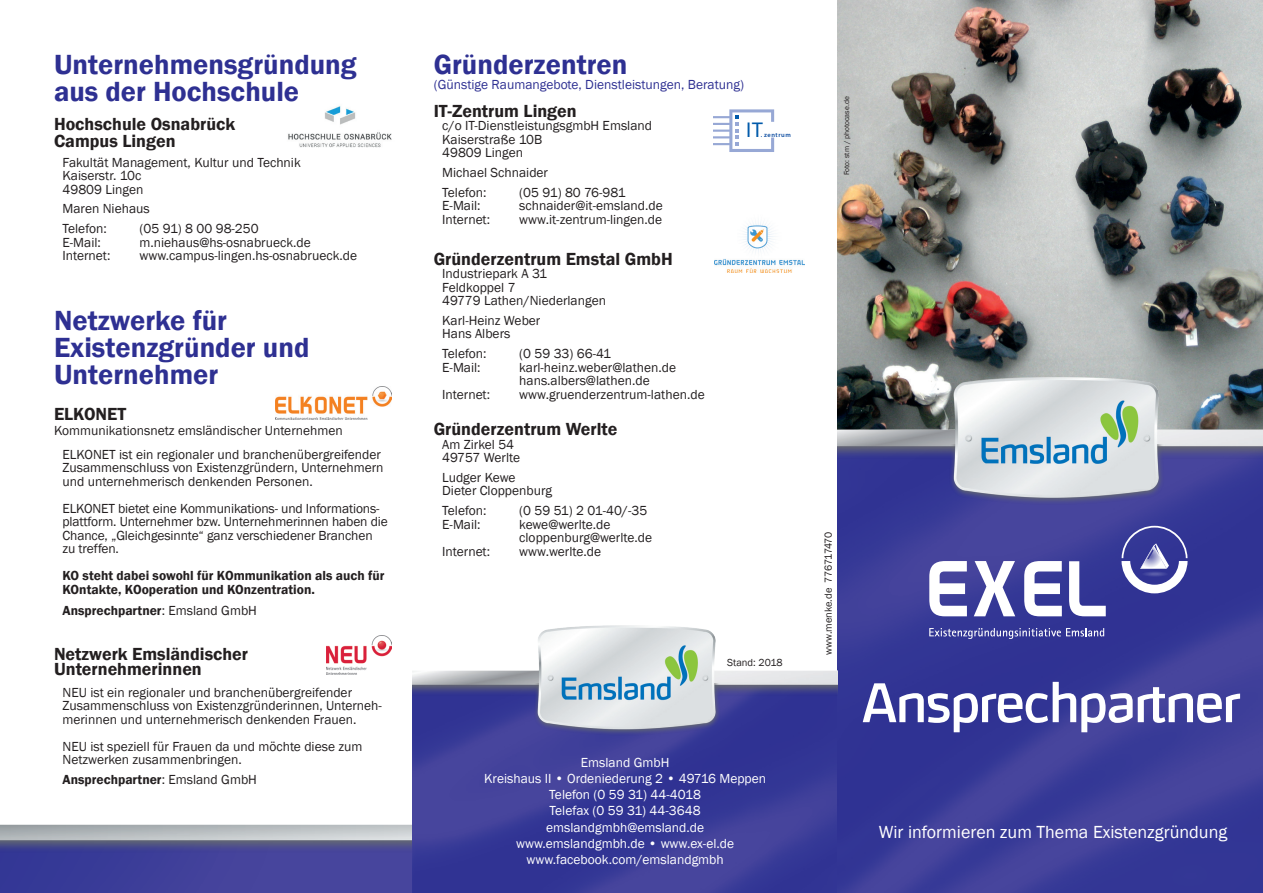
<style>
.page{position:relative;width:1263px;height:893px;background:#fff}
.page>*{position:absolute;margin:0;border:0;box-sizing:border-box;transform-origin:0 0}
.t1{font:51px "Hybrea Rg";color:#fff}
.t2{font:600 28.5px/27px "Franklin Gothic";color:#2e3092}
.t3{font:21.45px "Myriad Pro";color:#015aaa}
.t4{font:600 18px/16.5px "Franklin Gothic";color:#231f20}
.t5{font:18px "Franklin Gothic";color:#fff}
.t6{font:13.5px/13.5px "Franklin Gothic";color:#231f20}
.t7{font:13.5px/16.2px "Franklin Gothic";color:#fff;text-align:center}
.t8{font:600 13.5px/13.5px "Franklin Gothic";color:#231f20}
.t9{font:13.5px "Franklin Gothic";color:#2e3092}
.t10{font:13.5px "Franklin Gothic";letter-spacing:-.02em;color:#231f20}
.t11{font:10.5px "Franklin Gothic";color:#231f20}
.t12{font:7.5px "Franklin Gothic";color:#231f20}
.t13{font:600 6.45px "Myriad Pro";letter-spacing:.08em;color:#0d4da1}
.s1{font-weight:400}
</style>
<div class="page">
<img style="left:288px;top:106px;width:104px;height:42px">
<img style="left:838px;top:0;width:425px;height:371px">
<img style="left:0;top:863px;width:412px;height:30px">
<img style="left:0;top:824px;width:412px;height:39px">
<img style="left:412px;top:739px;width:426px;height:154px">
<img style="left:838px;top:509px;width:425px;height:384px">
<svg style="left:929px;top:628px;width:175px;height:11px;background:#6264ad"></svg>
<svg style="left:929px;top:561px;width:38px;height:55px"></svg>
<svg style="left:974px;top:561px;width:41px;height:55px"></svg>
<svg style="left:1024px;top:561px;width:38px;height:55px"></svg>
<svg style="left:1069px;top:561px;width:37px;height:55px"></svg>
<svg style="left:1121px;top:526px;width:66px;height:67px"></svg>
<img style="left:838px;top:371px;width:425px;height:138px">
<img style="left:412px;top:619px;width:426px;height:120px">
<img style="left:275px;top:387px;width:116px;height:33px">
<img style="left:327px;top:636px;width:64px;height:38px">
<img style="left:715px;top:222px;width:89px;height:51px">
<svg style="left:713px;top:109px;width:61px;height:43px"></svg>
<h2 class="t2" style="left:54px;top:51px;width:304px">Unternehmensgründung aus der Hochschule</h2>
<h3 class="t4" style="left:54px;top:116px;width:183px">Hochschule Osnabrück<br>Campus Lingen</h3>
<p class="t6" style="left:63px;top:156px;width:240px">Fakultät Management, Kultur und Technik<br>Kaiserstr. 10c<br>49809 Lingen</p>
<p class="t6" style="left:63px;top:199px;width:89px;line-height:19.8px">Maren Niehaus<br>Telefon:</p>
<p class="t6" style="left:139px;top:222px;width:121px">(05 91) 8 00 98-250</p>
<p class="t6" style="left:63px;top:236px;width:40px">E-Mail:</p>
<p class="t6" style="left:139px;top:236px;width:173px">m.niehaus@hs-osnabrueck.de</p>
<p class="t6" style="left:63px;top:249px;width:49px">Internet:</p>
<p class="t6" style="left:139px;top:249px;width:219px">www.campus-lingen.hs-osnabrueck.de</p>
<h2 class="t2" style="left:54px;top:307px;width:257px">Netzwerke für<br>Existenzgründer und<br>Unternehmer</h2>
<h3 class="t4" style="left:54px;top:406px;width:74px">ELKONET</h3>
<p class="t6" style="left:63px;top:419px;width:320px;line-height:23.5px;text-indent:-9px">Kommunikationsnetz emsländischer Unternehmen<br>ELKONET ist ein regionaler und branchenübergreifender</p>
<p class="t6" style="left:63px;top:461px;width:323px">Zusammenschluss von Existenzgründern, Unternehmern und unternehmerisch denkenden Personen.</p>
<p class="t6" style="left:63px;top:502px;width:327px">ELKONET bietet eine Kommunikations- und Informations&shy;plattform. Unternehmer bzw. Unternehmerinnen haben die Chance, „Gleichgesinnte“ ganz verschiedener Branchen zu treffen.</p>
<p class="t8" style="left:63px;top:569px;width:323px">KO steht dabei sowohl für KOmmunikation als auch für<br>KOntakte, KOoperation und KOnzentration.</p>
<p class="t8" style="left:63px;top:604px;width:196px">Ansprechpartner<span class="s1">: Emsland GmbH</span></p>
<h3 class="t4" style="left:54px;top:646px;width:196px;line-height:15px">Netzwerk Emsländischer<br>Unternehmerinnen</h3>
<p class="t6" style="left:63px;top:686px;width:321px">NEU ist ein regionaler und branchenübergreifender<br>Zusammenschluss von Existenzgründerinnen, Unterneh&shy;merinnen und unternehmerisch denkenden Frauen.</p>
<p class="t6" style="left:63px;top:740px;width:301px">NEU ist speziell für Frauen da und möchte diese zum<br>Netzwerken zusammenbringen.</p>
<p class="t8" style="left:63px;top:773px;width:196px">Ansprechpartner<span class="s1">: Emsland GmbH</span></p>
<h2 class="t2" style="left:434px;top:51px;width:195px">Gründerzentren</h2>
<p class="t9" style="left:434px;top:76px;width:312px">(Günstige Raumangebote, Dienstleistungen, Beratung)</p>
<h3 class="t4" style="left:434px;top:103px;width:145px">IT-Zentrum Lingen</h3>
<p class="t6" style="left:442px;top:119px;width:211px">c/o IT-DienstleistungsgmbH Emsland<br>Kaiserstraße 10B<br>49809 Lingen</p>
<p class="t6" style="left:442px;top:163px;width:107px;line-height:19.8px">Michael Schnaider<br>Telefon:</p>
<h3 class="t3" style="left:746px;top:116px;width:18px">IT</h3>
<p class="t13" style="left:761px;top:131px;width:31px">. zentrum</p>
<p class="t10" style="left:519px;top:184px;width:108px">(05 91) 80 76-981</p>
<p class="t6" style="left:442px;top:200px;width:40px">E-Mail:</p>
<p class="t6" style="left:519px;top:200px;width:145px">schnaider@it-emsland.de</p>
<p class="t6" style="left:442px;top:213px;width:49px">Internet:</p>
<p class="t6" style="left:519px;top:213px;width:144px">www.it-zentrum-lingen.de</p>
<h3 class="t4" style="left:434px;top:250px;width:240px">Gründerzentrum Emstal GmbH</h3>
<p class="t6" style="left:442px;top:267px;width:165px">Industriepark A 31<br>Feldkoppel 7<br>49779 Lathen/Niederlangen</p>
<p class="t6" style="left:442px;top:314px;width:100px">Karl-Heinz Weber<br>Hans Albers</p>
<p class="t6" style="left:442px;top:347px;width:46px">Telefon:</p>
<p class="t6" style="left:519px;top:347px;width:93px">(0 59 33) 66-41</p>
<p class="t6" style="left:442px;top:361px;width:40px">E-Mail:</p>
<p class="t6" style="left:519px;top:361px;width:158px">karl-heinz.weber@lathen.de hans.albers@lathen.de</p>
<p class="t6" style="left:442px;top:388px;width:49px">Internet:</p>
<p class="t6" style="left:519px;top:388px;width:187px">www.gruenderzentrum-lathen.de</p>
<h3 class="t4" style="left:434px;top:421px;width:185px">Gründerzentrum Werlte</h3>
<p class="t6" style="left:442px;top:438px;width:79px">Am Zirkel 54<br>49757 Werlte</p>
<p class="t6" style="left:442px;top:471px;width:111px">Ludger Kewe<br>Dieter Cloppenburg</p>
<p class="t6" style="left:442px;top:504px;width:46px">Telefon:</p>
<p class="t6" style="left:519px;top:504px;width:130px">(0 59 51) 2 01-40/-35</p>
<p class="t6" style="left:442px;top:518px;width:40px">E-Mail:</p>
<p class="t6" style="left:519px;top:518px;width:134px">kewe@werlte.de cloppenburg@werlte.de</p>
<p class="t6" style="left:442px;top:545px;width:49px">Internet:</p>
<p class="t6" style="left:519px;top:545px;width:83px">www.werlte.de</p>
<p class="t11" style="left:727px;top:655px;width:57px">Stand: 2018</p>
<p class="t7" style="left:484px;top:754px;width:284px">Emsland GmbH<br>Kreishaus II • Ordeniederung 2 • 49716 Meppen<br>Telefon (0 59 31) 44-4018<br>Telefax (0 59 31) 44-3648 emslandgmbh@emsland.de www.emslandgmbh.de • www.ex-el.de www.facebook.com/emslandgmbh</p>
<p class="t12" style="left:842px;top:175px;width:81px;rotate:-90deg">Foto: stm / photocase.de</p>
<p class="t11" style="left:822px;top:655px;width:125px;rotate:-90deg">www.menke.de 776717470</p>
<h1 class="t1" style="left:862px;top:672px;width:380px">Ansprechpartner</h1>
<h3 class="t5" style="left:879px;top:821px;width:350px">Wir informieren zum Thema Existenzgründung</h3>
</div>
